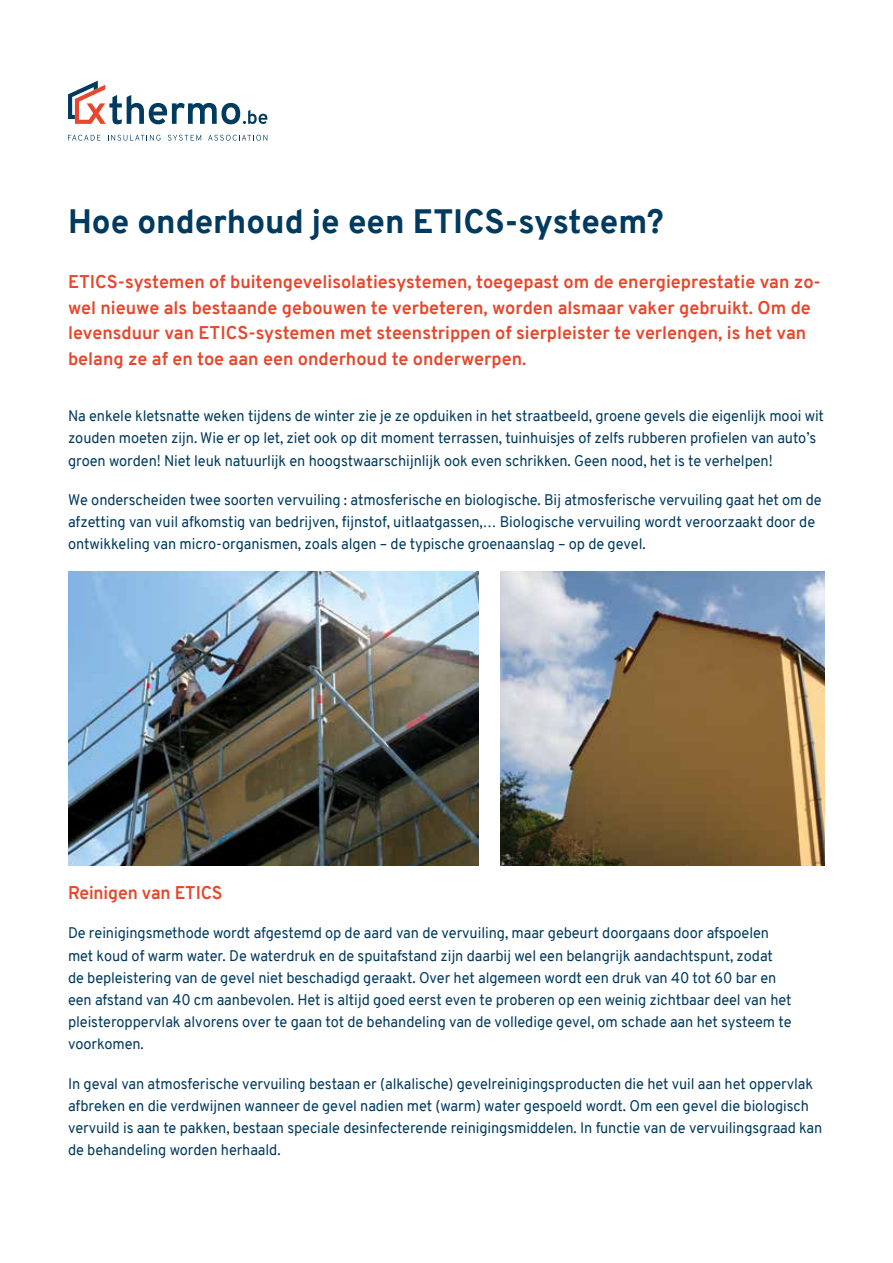
<style>
.page{position:relative;width:893px;height:1263px;background:#fff}
.page>*{position:absolute;margin:0;border:0;box-sizing:border-box;transform-origin:0 0}
.t1{font:800 33px "Overpass";color:#003a5e}
.t2{font:700 18px/25.5px "Overpass";color:#e7472c}
.t3{font:15px/22.2px "Overpass";letter-spacing:-.005em;color:#003a5e}
</style>
<div class="page">
<svg style="left:68px;top:135px;width:33px;height:6px"></svg>
<svg style="left:108px;top:135px;width:53px;height:6px"></svg>
<svg style="left:168px;top:135px;width:33px;height:6px"></svg>
<svg style="left:208px;top:135px;width:59px;height:6px"></svg>
<svg style="left:68px;top:81px;width:199px;height:43px"></svg>
<img style="left:68px;top:572px;width:410px;height:293px">
<img style="left:501px;top:572px;width:324px;height:293px">
<h1 class="t1" style="left:68px;top:198px;width:597px">Hoe onderhoud je een ETICS-systeem?</h1>
<p class="t2" style="left:68px;top:269px;width:754px">ETICS-systemen of buitengevelisolatiesystemen, toegepast om de energieprestatie van zo&shy;wel nieuwe als bestaande gebouwen te verbeteren, worden alsmaar vaker gebruikt. Om de levensduur van ETICS-systemen met steenstrippen of sierpleister te verlengen, is het van belang ze af en toe aan een onderhoud te onderwerpen.</p>
<p class="t3" style="left:68px;top:405px;width:757px">Na enkele kletsnatte weken tijdens de winter zie je ze opduiken in het straatbeeld, groene gevels die eigenlijk mooi wit zouden moeten zijn. Wie er op let, ziet ook op dit moment terrassen, tuinhuisjes of zelfs rubberen profielen van auto’s groen worden! Niet leuk natuurlijk en hoogstwaarschijnlijk ook even schrikken. Geen nood, het is te verhelpen!</p>
<p class="t3" style="left:68px;top:488px;width:755px">We onderscheiden twee soorten vervuiling : atmosferische en biologische. Bij atmosferische vervuiling gaat het om de afzetting van vuil afkomstig van bedrijven, fijnstof, uitlaatgassen,… Biologische vervuiling wordt veroorzaakt door de ontwikkeling van micro-organismen, zoals algen – de typische groenaanslag – op de gevel.</p>
<p class="t2" style="left:68px;top:880px;width:156px">Reinigen van ETICS</p>
<p class="t3" style="left:68px;top:922px;width:725px">De reinigingsmethode wordt afgestemd op de aard van de vervuiling, maar gebeurt doorgaans door afspoelen met koud of warm water. De waterdruk en de spuitafstand zijn daarbij wel een belangrijk aandachtspunt, zodat de bepleistering van de gevel niet beschadigd geraakt. Over het algemeen wordt een druk van 40 tot 60 bar en een afstand van 40 cm aanbevolen. Het is altijd goed eerst even te proberen op een weinig zichtbaar deel van het pleisteroppervlak alvorens over te gaan tot de behandeling van de volledige gevel, om schade aan het systeem te voorkomen.</p>
<p class="t3" style="left:68px;top:1072px;width:756px">In geval van atmosferische vervuiling bestaan er (alkalische) gevelreinigingsproducten die het vuil aan het oppervlak afbreken en die verdwijnen wanneer de gevel nadien met (warm) water gespoeld wordt. Om een gevel die biologisch vervuild is aan te pakken, bestaan speciale desinfecterende reinigingsmiddelen. In functie van de vervuilingsgraad kan de behandeling worden herhaald.</p>
</div>
